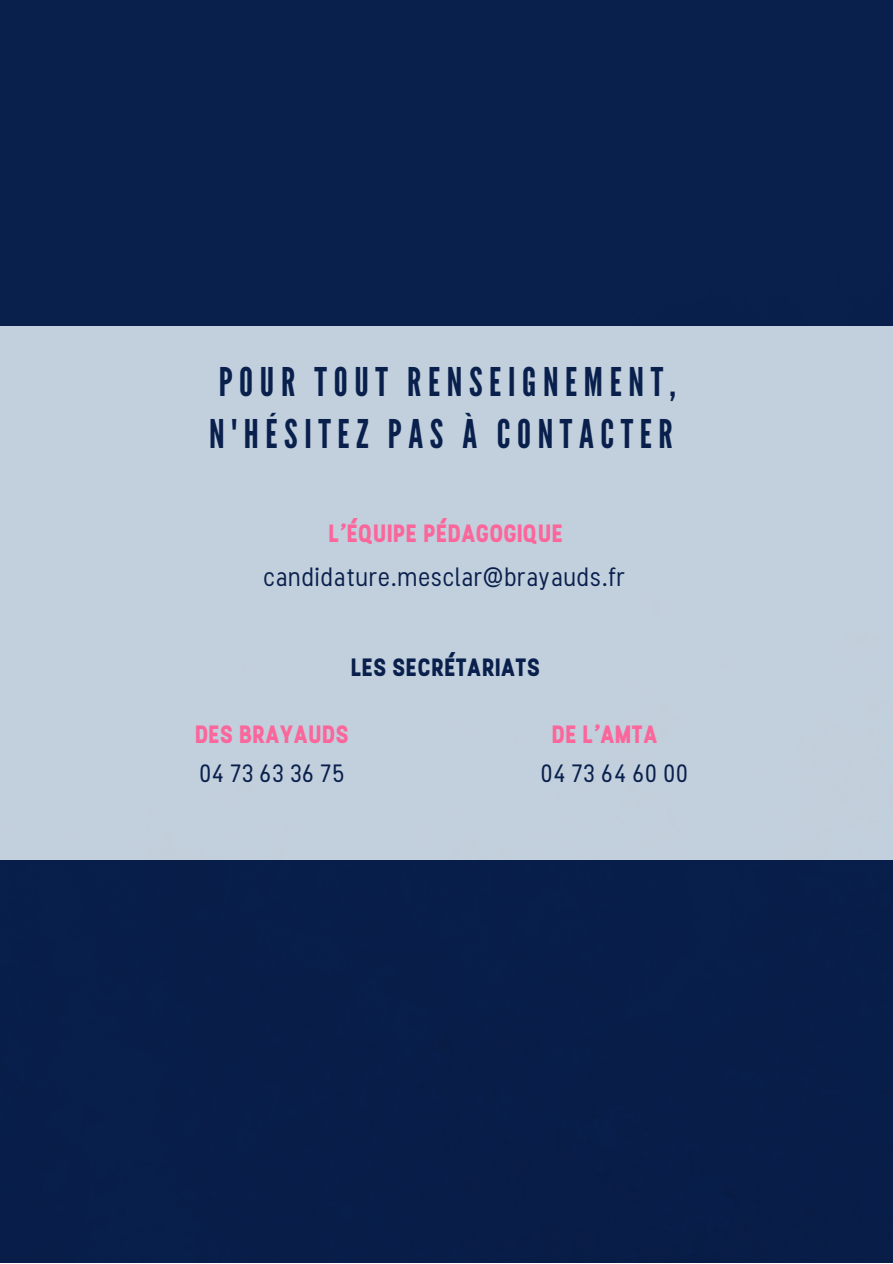
<style>
.page{position:relative;width:893px;height:1264px;background:#fff}
.page>*{position:absolute;margin:0;border:0;box-sizing:border-box;transform-origin:0 0}
.t1{font:39.45px/51.8px "League Gothic";letter-spacing:.17em;color:#09204d}
.t2{font:25.05px "Stellar";color:#09204d}
.t3{font:700 25.05px "Stellar";color:#fb669b}
.t4{font:700 25.05px "Stellar";color:#09204d}
</style>
<div class="page">
<div style="left:0;top:0;width:892px;height:1262px;background:#081f4b"></div>
<div style="left:0;top:326px;width:892px;height:534px;background:#c2cfdc"></div>
<h1 class="t1" style="left:209px;top:357px;width:468px">POUR TOUT RENSEIGNEMENT,<br>N'HÉSITEZ PAS À CONTACTER</h1>
<p class="t3" style="left:329px;top:518px;width:236px">L'ÉQUIPE PÉDAGOGIQUE</p>
<p class="t2" style="left:263px;top:562px;width:364px">candidature.mesclar@brayauds.fr</p>
<p class="t4" style="left:351px;top:652px;width:191px">LES SECRÉTARIATS</p>
<p class="t3" style="left:195px;top:719px;width:156px">DES BRAYAUDS</p>
<p class="t3" style="left:552px;top:719px;width:108px">DE L'AMTA</p>
<p class="t2" style="left:200px;top:758px;width:147px">04 73 63 36 75</p>
<p class="t2" style="left:541px;top:758px;width:149px">04 73 64 60 00</p>
</div>
